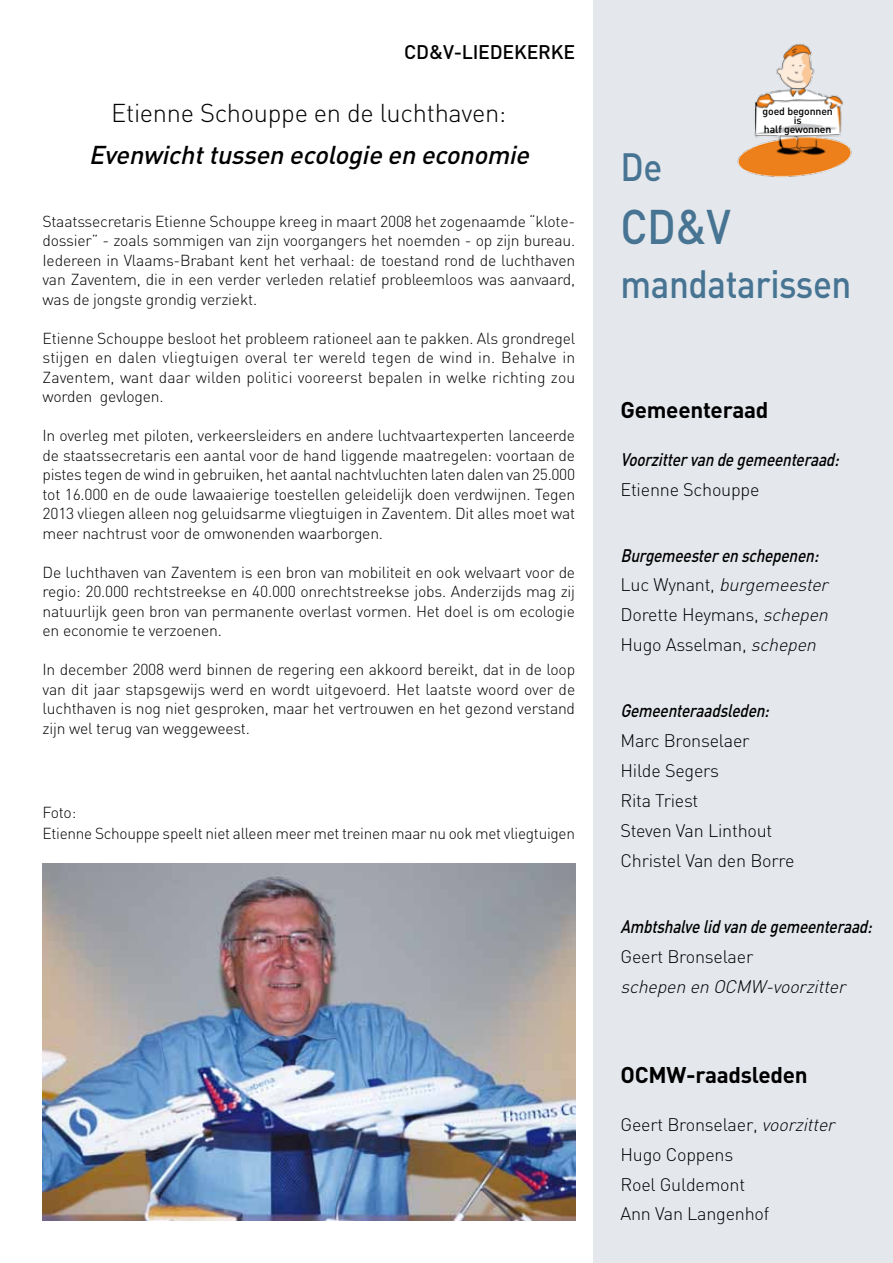
<style>
.page{position:relative;width:893px;height:1263px;background:#fff}
.page>*{position:absolute;margin:0;border:0;box-sizing:border-box;transform-origin:0 0}
.t1{font:500 48px "DIN";color:#477492;scale:.9 1}
.t2{font:500 39px "DIN";letter-spacing:-.01em;color:#477492;scale:.9 1}
.t3{font:italic 500 25.5px "DIN";color:#000}
.t4{font:300 25.5px "DIN";letter-spacing:-.015em;color:#000}
.t5{font:700 22.5px "DIN";letter-spacing:-.01em;color:#000}
.t6{font:500 19.5px "DIN";color:#000}
.t7{font:300 18px/30px "DIN";letter-spacing:-.015em;color:#000}
.t8{font:italic 500 18px "DIN";color:#000;scale:.85 1}
.t9{font:italic 300 18px "DIN";color:#000}
.t10{font:300 15.75px/19.5px "DIN";letter-spacing:-.015em;color:#000;text-align:justify}
.t11{font:500 10.5px/9px "DIN";letter-spacing:-.01em;color:#000;text-align:center}
.s1{font-weight:500;font-style:italic}
.s2{font-style:italic}
</style>
<div class="page">
<div style="left:593px;top:0;width:300px;height:1263px;background:#e4e7ec"></div>
<img style="left:737px;top:44px;width:115px;height:133px">
<img style="left:43px;top:864px;width:532px;height:356px">
<p class="t6" style="left:404px;top:39px;width:81px">CD&amp;V-Liedekerke</p>
<h3 class="t4" style="left:111px;top:97px;width:397px">Etienne Schouppe en de luchthaven:</h3>
<h3 class="t3" style="left:89px;top:138px;width:448px">Evenwichttussen ecologie en economie</h3>
<p class="t10" style="left:43px;top:211px;width:534px">Staatssecretaris Etienne Schouppe kreeg in maart 2008 het zogenaamde “klote&shy;dossier” - zoals sommigen van zijn voorgangers het noemden - op zijn bureau.<br>Iedereen in Vlaams-Brabant kent het verhaal: de toestand rond de luchthaven van Zaventem, die in een verder verleden relatief probleemloos was aanvaard, was de jongste grondig verziekt.</p>
<p class="t10" style="left:43px;top:328px;width:534px">Etienne Schouppe besloot het probleem rationeel aan te pakken. Als grondregel stijgen en dalen vliegtuigen overal ter wereld tegen de wind in. Behalve in Zaventem, want daar wilden politici vooreerst bepalen in welke richting zou worden gevlogen.</p>
<p class="t10" style="left:43px;top:426px;width:534px">In overleg met piloten, verkeersleiders en andere luchtvaartexperten lanceerde de staatssecretaris een aantal voor de hand liggende maatregelen: voortaan de pistes tegen de wind in gebruiken, het aantal nachtvluchten laten dalen van 25.000 tot 16.000 en de oude lawaaierige toestellen geleidelijk doen verdwijnen. Tegen 2013 vliegen alleen nog geluidsarme vliegtuigen in Zaventem. Dit alles moet wat meer nachtrust voor de omwonenden waarborgen.</p>
<p class="t10" style="left:43px;top:562px;width:534px">De luchthaven van Zaventem is een bron van mobiliteit en ook welvaart voor de regio: 20.000 rechtstreekse en 40.000 onrechtstreekse jobs. Anderzijds mag zij natuurlijk geen bron van permanente overlast vormen. Het doel is om ecologie en economie te verzoenen.</p>
<p class="t10" style="left:43px;top:660px;width:534px">In december 2008 werd binnen de regering een akkoord bereikt, dat in de loop van dit jaar stapsgewijs werd en wordt uitgevoerd. Het laatste woord over de luchthaven is nog niet gesproken, maar het vertrouwen en het gezond verstand zijn wel terug van weggeweest.</p>
<p class="t10" style="left:43px;top:801px;width:534px;line-height:21px">Foto:<br>Etienne Schouppe speelt niet alleen meer met treinen maar nu ook met vliegtuigen</p>
<p class="t11" style="left:762px;top:106px;width:72px">goed begonnen is<br>half gewonnen</p>
<h2 class="t2" style="left:620px;top:142px;width:48px">De</h2>
<h1 class="t1" style="left:620px;top:196px;width:124px">CD&amp;V</h1>
<h2 class="t2" style="left:620px;top:259px;width:258px">mandatarissen</h2>
<h3 class="t5" style="left:620px;top:395px;width:150px">Gemeenteraad</h3>
<p class="t8" style="left:620px;top:448px;width:264px">Voorzittervandegemeenteraad:</p>
<p class="t7" style="left:620px;top:474px;width:140px">Etienne Schouppe</p>
<p class="t7" style="left:620px;top:540px;width:214px"><span class="s1">Burgemeesterenschepenen:<br></span>L u c Wy n a n t , <span class="s2">burgemeester<br></span>Dorette Heymans, <span class="s2">schepen<br></span>Hugo Asselman, <span class="s2">schepen</span></p>
<p class="t8" style="left:620px;top:699px;width:182px">Gemeenteraadsleden:</p>
<p class="t7" style="left:620px;top:725px;width:175px">Marc Bronselaer<br>Hilde Segers<br>Rita Triest<br>Steven Van Linthout<br>Christel Van den Borre</p>
<p class="t8" style="left:620px;top:915px;width:303px">Ambtshalvelidvandegemeenteraad:</p>
<p class="t7" style="left:620px;top:941px;width:134px">Geert Bronselaer</p>
<p class="t9" style="left:620px;top:975px;width:231px">schepen en OCMW-voorzitter</p>
<h3 class="t5" style="left:620px;top:1060px;width:189px">OCMW-raadsleden</h3>
<p class="t7" style="left:620px;top:1109px;width:220px">Geert Bronselaer, <span class="s2">voorzitter<br></span>Hugo Coppens<br>Roel Guldemont<br>Ann Van Langenhof</p>
</div>
